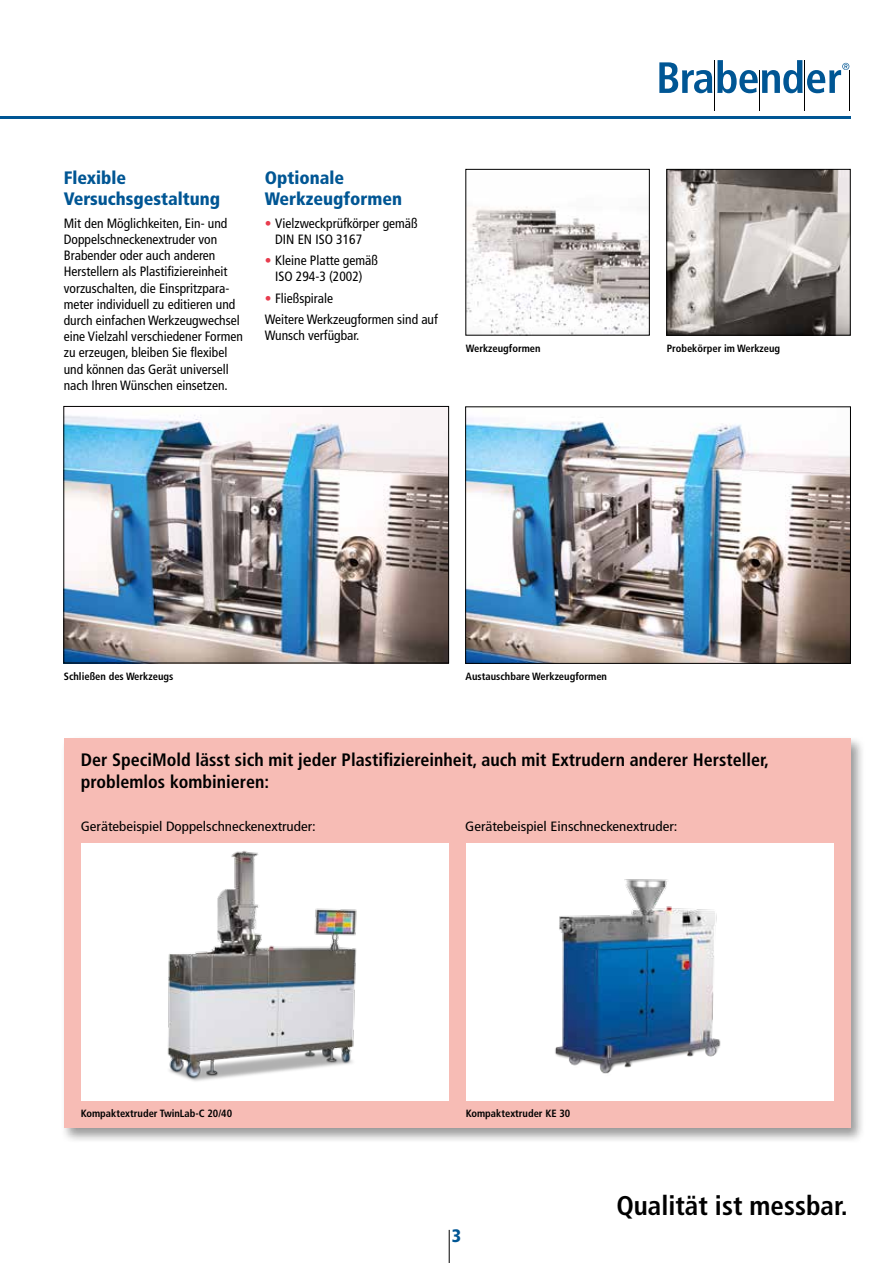
<style>
.page{position:relative;width:893px;height:1263px;background:#fff}
.page>*{position:absolute;margin:0;border:0;box-sizing:border-box;transform-origin:0 0}
.t1{font:700 condensed 27px "Frutiger LT Std";color:#000}
.t2{font:700 condensed 18px/21.6px "Frutiger LT Std";color:#000}
.t3{font:900 condensed 18px/21.6px "Frutiger LT Std";color:#005694}
.t4{font:condensed 13.5px/16.2px "Frutiger LT Std";color:#000}
.t5{font:condensed 13.5px "Frutiger LT Std";color:#000;scale:1.11 1}
.t6{font:700 condensed 10.5px "Frutiger LT Std";color:#000}
.s1{color:#e83c4e}
</style>
<div class="page">
<hr style="left:0;top:117px;width:850px;height:2px;background:#005694">
<svg style="left:659px;top:60px;width:190px;height:33px"></svg>
<hr style="left:715px;top:60px;width:1px;height:50px;background:#000">
<hr style="left:805px;top:60px;width:1px;height:50px;background:#000">
<hr style="left:760px;top:70px;width:1px;height:40px;background:#000">
<hr style="left:849px;top:70px;width:1px;height:40px;background:#000">
<img style="left:65px;top:408px;width:382px;height:253px">
<div style="left:63px;top:406px;width:386px;height:257px;border:1px solid #000"></div>
<img style="left:467px;top:418px;width:382px;height:244px">
<div style="left:465px;top:406px;width:386px;height:258px;border:1px solid #000"></div>
<img style="left:467px;top:206px;width:181px;height:128px">
<div style="left:465px;top:169px;width:185px;height:167px;border:1px solid #000"></div>
<div style="left:61px;top:735px;width:805px;height:408px;background:#000;opacity:.4"></div>
<div style="left:64px;top:738px;width:787px;height:390px;background:#f7bcb5"></div>
<img style="left:668px;top:171px;width:181px;height:163px">
<div style="left:666px;top:169px;width:185px;height:167px;border:1px solid #000"></div>
<div style="left:81px;top:843px;width:368px;height:257px;background:#fff"></div>
<div style="left:466px;top:843px;width:368px;height:257px;background:#fff"></div>
<img style="left:555px;top:879px;width:166px;height:195px">
<hr style="left:449px;top:1230px;width:1px;height:33px;background:#000">
<img style="left:167px;top:851px;width:190px;height:230px">
<h2 class="t3" style="left:64px;top:166px;width:158px">Flexible<br>Versuchsgestaltung</h2>
<p class="t4" style="left:64px;top:215px;width:181px">Mit den Möglichkeiten, Ein- und Doppelschneckenextruder von Brabender oder auch anderen Herstellern als Plastifiziereinheit vorzuschalten, die Einspritzpara&shy;meter individuell zu editieren und durch einfachen Werkzeugwechsel eine Vielzahl verschiedener Formen zu erzeugen, bleiben Sie flexibel und können das Gerät universell nach Ihren Wünschen einsetzen.</p>
<h2 class="t3" style="left:265px;top:166px;width:139px">Optionale<br>Werkzeugformen</h2>
<p class="t4" style="left:275px;top:215px;width:144px;text-indent:-11px"><span class="s1">•</span> Vielzweckprüfkörper gemäß<br>DIN EN ISO 3167</p>
<p class="t4" style="left:265px;top:253px;width:115px;text-align:center"><span class="s1">•</span> Kleine Platte gemäß<br>ISO 294-3 (2002)</p>
<p class="t4" style="left:265px;top:288px;width:175px;line-height:21.3px"><span class="s1">•</span> Fließspirale<br>Weitere Werkzeugformen sind auf</p>
<p class="t4" style="left:265px;top:328px;width:96px">Wunsch verfügbar.</p>
<p class="t6" style="left:466px;top:342px;width:76px">Werkzeugformen</p>
<p class="t6" style="left:667px;top:342px;width:115px">Probekörper im Werkzeug</p>
<p class="t6" style="left:64px;top:670px;width:111px">Schließen des Werkzeugs</p>
<p class="t6" style="left:466px;top:670px;width:143px">Austauschbare Werkzeugformen</p>
<h2 class="t2" style="left:81px;top:749px;width:690px">Der SpeciMold lässt sich mit jeder Plastifiziereinheit, auch mit Extrudern anderer Hersteller, problemlos kombinieren:</h2>
<p class="t5" style="left:81px;top:818px;width:213px">Gerätebeispiel Doppelschneckenextruder:</p>
<p class="t5" style="left:465px;top:818px;width:193px">Gerätebeispiel Einschneckenextruder:</p>
<p class="t6" style="left:81px;top:1107px;width:153px">Kompaktextruder TwinLab-C 20/40</p>
<p class="t6" style="left:466px;top:1107px;width:106px">Kompaktextruder KE 30</p>
<h2 class="t3" style="left:452px;top:1225px;width:11px">3</h2>
<h1 class="t1" style="left:616px;top:1190px;width:233px">Qualität ist messbar.</h1>
</div>
